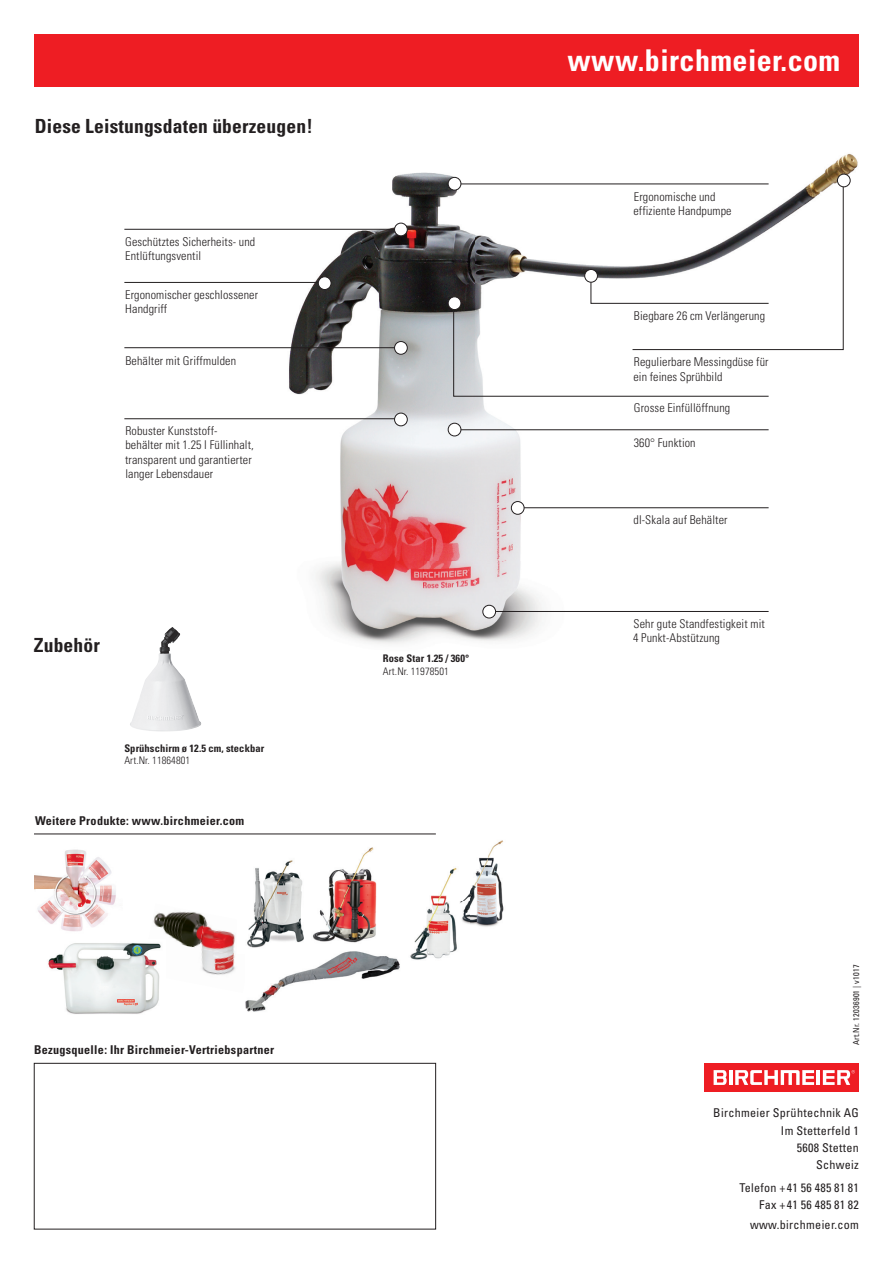
<style>
.page{position:relative;width:893px;height:1263px;background:#fff}
.page>*{position:absolute;margin:0;border:0;box-sizing:border-box;transform-origin:0 0}
.t1{font:700 condensed 30px "Univers LT Std";letter-spacing:.015em;color:#fff}
.t2{font:700 condensed 19.5px "Univers LT Std";letter-spacing:.01em;color:#231f20}
.t3{font:300 condensed 12.15px/14.5px "Univers LT Std";letter-spacing:.01em;color:#231f20}
.t4{font:condensed 12.15px/17.4px "Univers LT Std";letter-spacing:.025em;color:#231f20;text-align:right}
.t5{font:700 condensed 12.15px "Univers LT Std";letter-spacing:.025em;color:#231f20}
.t6{font:700 condensed 10.5px "Univers LT Std";letter-spacing:.01em;color:#231f20}
.t7{font:300 condensed 10.5px "Univers LT Std";letter-spacing:.01em;color:#231f20}
.t8{font:condensed 8.25px "Univers LT Std";letter-spacing:.025em;color:#231f20}
</style>
<div class="page">
<div style="left:34px;top:34px;width:825px;height:52px;background:#ee1d23"></div>
<div style="left:34px;top:1063px;width:402px;height:166px;border:1px solid #231f20"></div>
<div style="left:705px;top:1063px;width:154px;height:29px;background:#ee1d23"></div>
<hr style="left:817px;top:1070px;width:3px;height:15px;background:#fff">
<hr style="left:729px;top:1070px;width:3px;height:15px;background:#fff">
<svg style="left:735px;top:1070px;width:79px;height:15px"></svg>
<svg style="left:714px;top:1070px;width:13px;height:15px"></svg>
<svg style="left:823px;top:1070px;width:32px;height:15px"></svg>
<img style="left:130px;top:627px;width:72px;height:105px">
<img style="left:475px;top:840px;width:28px;height:42px">
<img style="left:469px;top:882px;width:35px;height:45px">
<img style="left:427px;top:867px;width:30px;height:48px">
<img style="left:410px;top:915px;width:47px;height:45px">
<img style="left:460px;top:894px;width:9px;height:30px">
<img style="left:255px;top:860px;width:48px;height:39px">
<img style="left:253px;top:899px;width:51px;height:49px">
<img style="left:245px;top:951px;width:155px;height:61px">
<img style="left:153px;top:911px;width:46px;height:27px">
<img style="left:199px;top:913px;width:36px;height:35px">
<img style="left:173px;top:938px;width:26px;height:10px">
<img style="left:201px;top:948px;width:34px;height:27px">
<img style="left:247px;top:919px;width:9px;height:35px">
<img style="left:245px;top:948px;width:6px;height:34px">
<img style="left:34px;top:849px;width:82px;height:83px">
<img style="left:328px;top:847px;width:49px;height:48px">
<img style="left:319px;top:895px;width:58px;height:48px">
<img style="left:312px;top:932px;width:7px;height:9px">
<img style="left:48px;top:943px;width:113px;height:71px">
<img style="left:277px;top:153px;width:581px;height:491px">
<hr style="left:518px;top:507px;width:251px;height:1px;background:#231f20">
<hr style="left:489px;top:611px;width:280px;height:1px;background:#231f20">
<div style="left:448px;top:297px;width:13px;height:13px;background:#fff;border-radius:50%"></div>
<div style="left:448px;top:297px;width:13px;height:13px;border:1px solid #231f20;border-radius:50%"></div>
<div style="left:511px;top:501px;width:13px;height:13px;background:#fff;border-radius:50%"></div>
<div style="left:511px;top:501px;width:13px;height:13px;border:1px solid #231f20;border-radius:50%"></div>
<div style="left:483px;top:605px;width:13px;height:13px;background:#fff;border-radius:50%"></div>
<div style="left:483px;top:605px;width:13px;height:13px;border:1px solid #231f20;border-radius:50%"></div>
<div style="left:448px;top:177px;width:13px;height:13px;background:#fff;border-radius:50%"></div>
<div style="left:448px;top:177px;width:13px;height:13px;border:1px solid #231f20;border-radius:50%"></div>
<hr style="left:124px;top:229px;width:277px;height:1px;background:#231f20">
<hr style="left:124px;top:347px;width:277px;height:1px;background:#231f20">
<div style="left:395px;top:341px;width:12px;height:13px;background:#fff;border-radius:50%"></div>
<div style="left:394px;top:341px;width:13px;height:13px;border:1px solid #231f20;border-radius:50%"></div>
<div style="left:837px;top:174px;width:13px;height:13px;background:#fff;border-radius:50%"></div>
<div style="left:837px;top:174px;width:13px;height:13px;border:1px solid #231f20;border-radius:50%"></div>
<hr style="left:124px;top:418px;width:277px;height:1px;background:#231f20">
<div style="left:395px;top:413px;width:12px;height:13px;background:#fff;border-radius:50%"></div>
<div style="left:394px;top:413px;width:13px;height:13px;border:1px solid #231f20;border-radius:50%"></div>
<hr style="left:124px;top:282px;width:201px;height:1px;background:#231f20">
<div style="left:318px;top:277px;width:13px;height:12px;background:#fff;border-radius:50%"></div>
<div style="left:318px;top:277px;width:13px;height:13px;border:1px solid #231f20;border-radius:50%"></div>
<div style="left:395px;top:223px;width:12px;height:13px;background:#fff;border-radius:50%"></div>
<div style="left:394px;top:223px;width:13px;height:13px;border:1px solid #231f20;border-radius:50%"></div>
<hr style="left:34px;top:834px;width:402px;height:1px;background:#231f20">
<hr style="left:455px;top:429px;width:314px;height:1px;background:#231f20">
<div style="left:448px;top:423px;width:13px;height:13px;background:#fff;border-radius:50%"></div>
<div style="left:448px;top:423px;width:13px;height:13px;border:1px solid #231f20;border-radius:50%"></div>
<svg style="left:453px;top:180px;width:391px;height:217px"></svg>
<div style="left:585px;top:269px;width:12px;height:13px;background:#fff;border-radius:50%"></div>
<div style="left:584px;top:269px;width:14px;height:13px;border:1px solid #231f20;border-radius:50%"></div>
<h2 class="t2" style="left:35px;top:114px;width:280px">Diese Leistungsdaten überzeugen!</h2>
<p class="t3" style="left:125px;top:234px;width:132px">Geschütztes Sicherheits- und<br>Entlüftungsventil</p>
<p class="t3" style="left:125px;top:287px;width:134px">Ergonomischer geschlossener<br>Handgriff</p>
<p class="t3" style="left:125px;top:353px;width:112px">Behälter mit Griffmulden</p>
<p class="t3" style="left:125px;top:423px;width:130px">Robuster Kunststoff&shy;behälter mit 1.25 l Füllinhalt, transparent und garantierter langer Lebensdauer</p>
<h2 class="t2" style="left:34px;top:633px;width:68px">Zubehör</h2>
<p class="t6" style="left:124px;top:741px;width:141px">Sprühschirm ø 12.5 cm, steckbar</p>
<p class="t7" style="left:124px;top:754px;width:67px">Art.Nr. 11864801</p>
<p class="t5" style="left:35px;top:813px;width:211px">Weitere Produkte: www.birchmeier.com</p>
<p class="t6" style="left:383px;top:652px;width:88px">Rose Star 1.25 / 360°</p>
<p class="t7" style="left:383px;top:665px;width:67px">Art.Nr. 11978501</p>
<p class="t5" style="left:34px;top:1042px;width:242px">Bezugsquelle: Ihr Birchmeier-Vertriebspartner</p>
<h1 class="t1" style="left:567px;top:42px;width:274px">www.birchmeier.com</h1>
<p class="t3" style="left:633px;top:189px;width:100px">Ergonomische und effiziente Handpumpe</p>
<p class="t3" style="left:634px;top:308px;width:133px">Biegbare 26 cm Verlängerung</p>
<p class="t3" style="left:633px;top:355px;width:137px">Regulierbare Messingdüse für ein feines Sprühbild</p>
<p class="t3" style="left:634px;top:400px;width:98px">Grosse Einfüllöffnung</p>
<p class="t3" style="left:634px;top:435px;width:63px">360° Funktion</p>
<p class="t3" style="left:633px;top:513px;width:96px">dl-Skala auf Behälter</p>
<p class="t3" style="left:633px;top:616px;width:133px">Sehr gute Standfestigkeit mit<br>4 Punkt-Abstützung</p>
<p class="t8" style="left:851px;top:1045px;width:82px;rotate:-90deg">Art.Nr. 12036901 | v1017</p>
<p class="t4" style="left:713px;top:1104px;width:147px">Birchmeier Sprühtechnik AG<br>Im Stetterfeld 1<br>5608 Stetten<br>Schweiz</p>
<p class="t4" style="left:739px;top:1178px;width:121px">Telefon + 41 56 485 81 81<br>Fax + 41 56 485 81 82</p>
<p class="t4" style="left:750px;top:1215px;width:110px">www.birchmeier.com</p>
</div>
